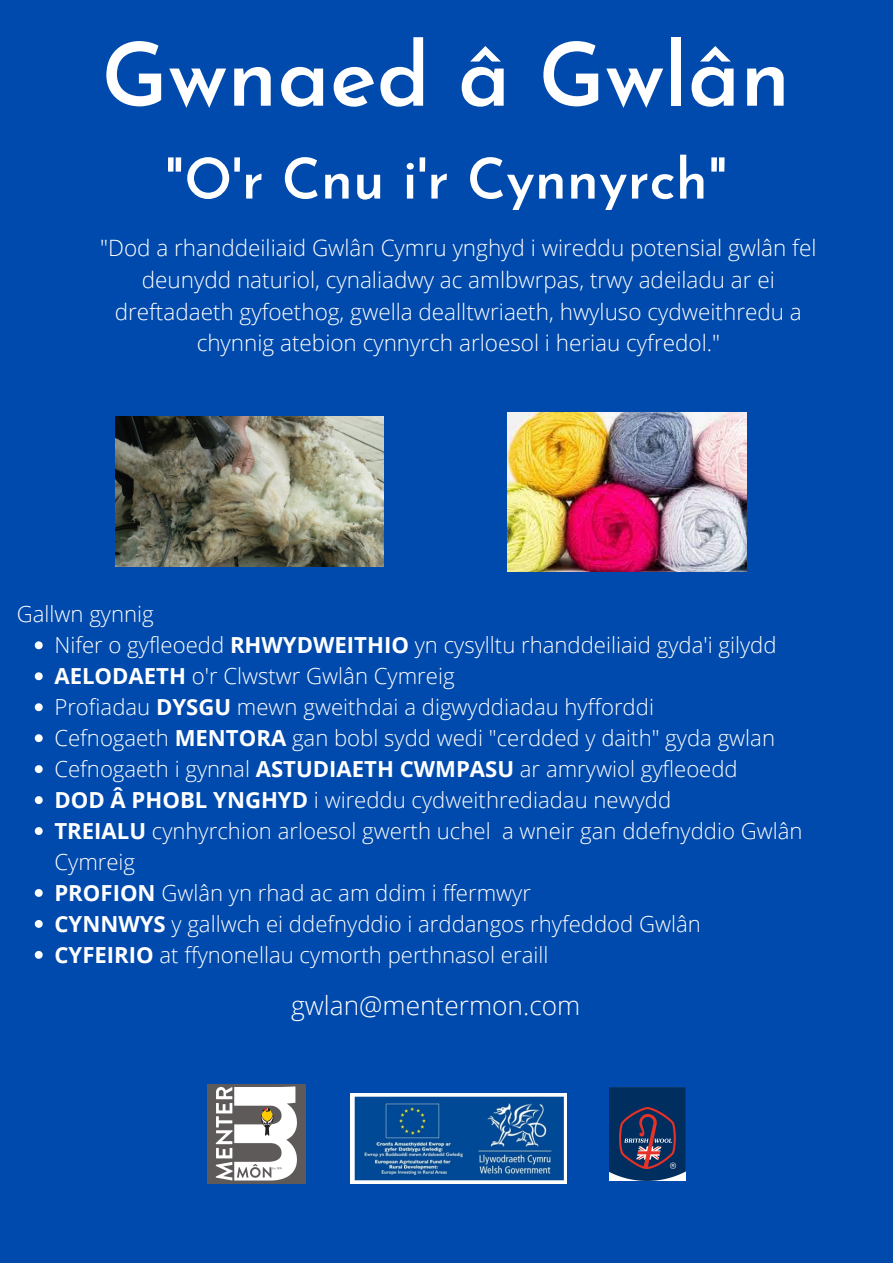
<style>
.page{position:relative;width:893px;height:1263px;background:#004aad}
.page>*{position:absolute;margin:0;border:0;box-sizing:border-box;transform-origin:0 0}
.t1{font:600 87.75px "Josefin Sans";color:#fff}
.t2{font:600 56.25px "Josefin Sans";color:#fff}
.t3{font:300 26.25px "Open Sans";color:#fff}
.t4{font:300 22.5px/31.5px "Open Sans";color:#fff;text-align:center}
.t5{font:300 22.12px/31px "Open Sans";color:#fff}
.s1{font-weight:700}
</style>
<div class="page">
<img style="left:116px;top:417px;width:267px;height:150px">
<img style="left:508px;top:412px;width:238px;height:159px">
<svg style="left:35px;top:641px;width:8px;height:8px"></svg>
<svg style="left:35px;top:672px;width:8px;height:8px"></svg>
<svg style="left:35px;top:703px;width:8px;height:8px"></svg>
<svg style="left:35px;top:734px;width:8px;height:8px"></svg>
<svg style="left:35px;top:765px;width:8px;height:8px"></svg>
<svg style="left:35px;top:796px;width:8px;height:8px"></svg>
<svg style="left:35px;top:827px;width:8px;height:8px"></svg>
<svg style="left:35px;top:889px;width:8px;height:8px"></svg>
<svg style="left:35px;top:920px;width:8px;height:8px"></svg>
<svg style="left:35px;top:951px;width:8px;height:8px"></svg>
<img style="left:351px;top:1093px;width:216px;height:90px">
<img style="left:207px;top:1085px;width:99px;height:98px">
<img style="left:609px;top:1087px;width:76px;height:94px">
<p class="t1" style="left:102px;top:40px;width:690px">Gwnaed â Gwlân</p>
<p class="t2" style="left:164px;top:156px;width:564px">"O'r Cnu i'r Cynnyrch"</p>
<p class="t4" style="left:100px;top:232px;width:718px">"Dod a rhanddeiliaid Gwlân Cymru ynghyd i wireddu potensial gwlân fel deunydd naturiol, cynaliadwy ac amlbwrpas, trwy adeiladu ar ei dreftadaeth gyfoethog, gwella dealltwriaeth, hwyluso cydweithredu a chynnig atebion cynnyrch arloesol i heriau cyfredol."</p>
<p class="t5" style="left:17px;top:598px;width:138px">Gallwn gynnig</p>
<p class="t5" style="left:54px;top:629px;width:723px">Nifer o gyfleoedd <span class="s1">RHWYDWEITHIO</span> yn cysylltu rhanddeiliaid gyda'i gilydd</p>
<p class="t5" style="left:54px;top:660px;width:402px"><span class="s1">AELODAETH</span> o'r Clwstwr Gwlân Cymreig</p>
<p class="t5" style="left:54px;top:691px;width:601px">Profiadau <span class="s1">DYSGU</span> mewn gweithdai a digwyddiadau hyfforddi</p>
<p class="t5" style="left:54px;top:722px;width:722px">Cefnogaeth <span class="s1">MENTORA</span> gan bobl sydd wedi "cerdded y daith" gyda gwlan</p>
<p class="t5" style="left:54px;top:753px;width:685px">Cefnogaeth i gynnal <span class="s1">ASTUDIAETH CWMPASU</span> ar amrywiol gyfleoedd</p>
<p class="t5" style="left:54px;top:784px;width:618px"><span class="s1">DOD Â PHOBL YNGHYD</span> i wireddu cydweithrediadau newydd</p>
<p class="t5" style="left:54px;top:815px;width:749px"><span class="s1">TREIALU</span> cynhyrchion arloesol gwerth uchel a wneir gan ddefnyddio Gwlân<br>Cymreig</p>
<p class="t5" style="left:54px;top:877px;width:478px"><span class="s1">PROFION</span> Gwlân yn rhad ac am ddim i ffermwyr</p>
<p class="t5" style="left:54px;top:908px;width:648px"><span class="s1">CYNNWYS</span> y gallwch ei ddefnyddio i arddangos rhyfeddod Gwlân</p>
<p class="t5" style="left:54px;top:939px;width:495px"><span class="s1">CYFEIRIO</span> at ffynonellau cymorth perthnasol eraill</p>
<p class="t3" style="left:291px;top:987px;width:291px">gwlan@mentermon.com</p>
</div>
